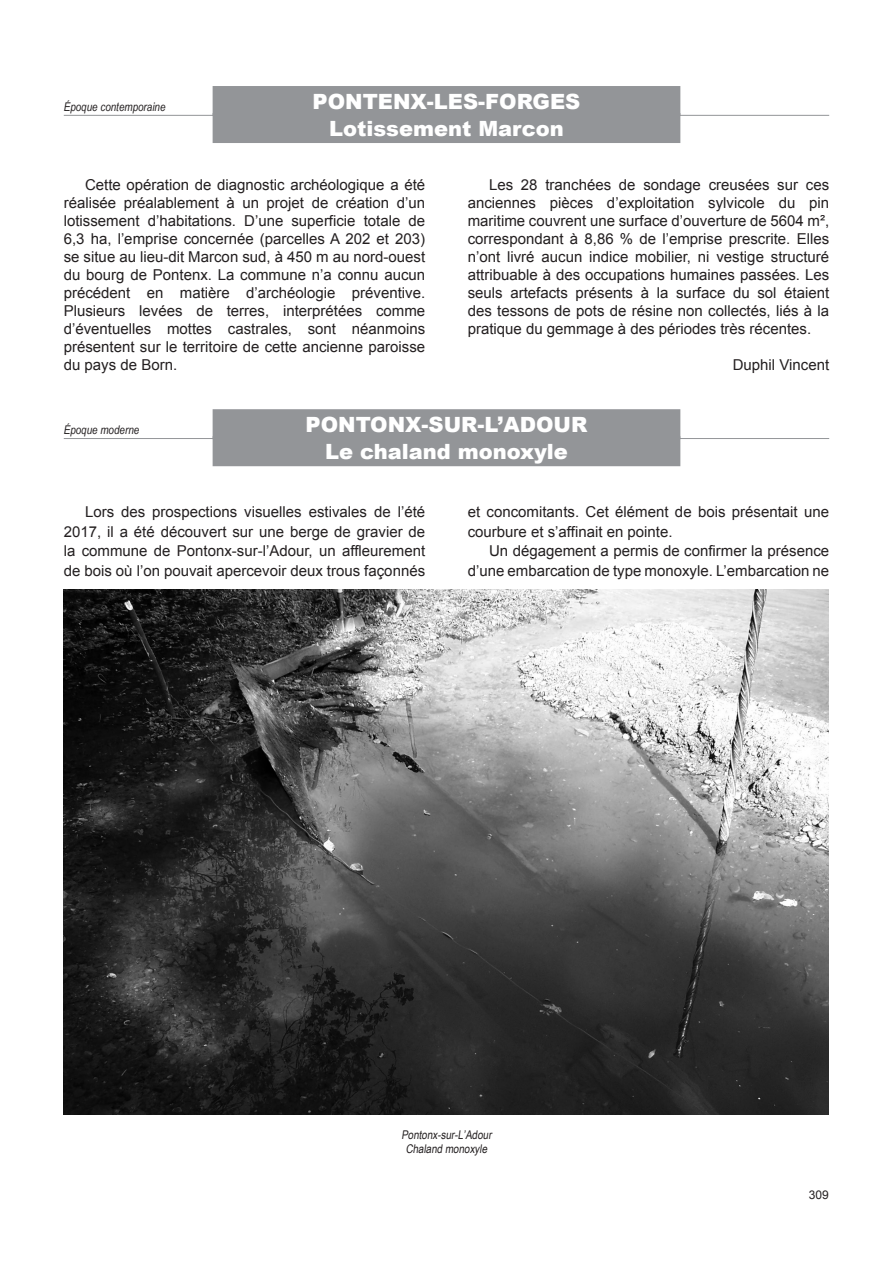
<style>
.page{position:relative;width:893px;height:1263px;background:#fff}
.page>*{position:absolute;margin:0;border:0;box-sizing:border-box;transform-origin:0 0}
.B_commune{font:900 21px "Arial";color:#fff}
.B_site{font:900 21px "Arial";color:#fff}
.B_txt{font:15px/18px "Arial";color:#231f20;text-align:justify}
.B_auteur{font:15px "Arial";color:#231f20}
.B_légende{font:12px "Arial Narrow";color:#231f20}
.B_chrono_g{font:italic 12px "Arial Narrow";color:#231f20}
.t1{font:12px "Arial";color:#231f20}
</style>
<div class="page">
<div style="left:213px;top:86px;width:467px;height:30px;background:#939598"></div>
<hr style="left:64px;top:115px;width:765px;height:1px;background:#939598">
<div style="left:213px;top:113px;width:467px;height:30px;background:#939598"></div>
<div style="left:213px;top:409px;width:467px;height:30px;background:#939598"></div>
<hr style="left:64px;top:438px;width:765px;height:1px;background:#939598">
<div style="left:213px;top:436px;width:467px;height:30px;background:#939598"></div>
<img style="left:64px;top:590px;width:765px;height:524px">
<p class="B_chrono_g" style="left:64px;top:98px;width:103px">Époque contemporaine</p>
<p class="B_commune" style="left:312px;top:86px;width:269px">PONTENX-LES-FORGES</p>
<p class="B_site" style="left:329px;top:113px;width:236px">Lotissement Marcon</p>
<p class="B_txt" style="left:64px;top:175px;width:363px;text-indent:21px">Cette opération de diagnostic archéologique a été réalisée préalablement à un projet de création d’un lotissement d’habitations. D’une superficie totale de 6,3 ha, l’emprise concernée (parcelles A 202 et 203) se situe au lieu-dit Marcon sud, à 450 m au nord-ouest du bourg de Pontenx. La commune n’a connu aucun précédent en matière d’archéologie préventive.<br>Plusieurs levées de terres, interprétées comme d’éventuelles mottes castrales, sont néanmoins présentent sur le territoire de cette ancienne paroisse du pays de Born.</p>
<p class="B_txt" style="left:468px;top:175px;width:363px;text-indent:21px">Les 28 tranchées de sondage creusées sur ces anciennes pièces d’exploitation sylvicole du pin maritime couvrent une surface d’ouverture de 5604 m², correspondant à 8,86 % de l’emprise prescrite. Elles n’ont livré aucun indice mobilier, ni vestige structuré attribuable à des occupations humaines passées. Les seuls artefacts présents à la surface du sol étaient des tessons de pots de résine non collectés, liés à la pratique du gemmage à des périodes très récentes.</p>
<p class="B_auteur" style="left:733px;top:355px;width:98px">Duphil Vincent</p>
<p class="B_chrono_g" style="left:64px;top:421px;width:77px">Époque moderne</p>
<p class="B_commune" style="left:306px;top:409px;width:283px">PONTONX-SUR-L’ADOUR</p>
<p class="B_site" style="left:325px;top:436px;width:244px">Le chaland monoxyle</p>
<p class="B_txt" style="left:64px;top:502px;width:363px;line-height:19.8px;text-indent:21px">Lors des prospections visuelles estivales de l’été 2017, il a été découvert sur une berge de gravier de la commune de Pontonx-sur-l’Adour, un affleurement de bois où l’on pouvait apercevoir deux trous façonnés</p>
<p class="B_txt" style="left:468px;top:502px;width:363px;line-height:19.8px">et concomitants. Cet élément de bois présentait une courbure et s’affinait en pointe.</p>
<p class="B_txt" style="left:468px;top:541px;width:363px;line-height:19.8px;text-align:right">Un dégagement a permis de confirmer la présence d’une embarcation de type monoxyle. L’embarcation ne</p>
<p class="B_légende" style="left:401px;top:1126px;width:94px">Pontonx-sur-L’Adour</p>
<p class="B_légende" style="left:406px;top:1140px;width:85px">Chaland monoxyle</p>
<p class="t1" style="left:809px;top:1187px;width:22px">309</p>
</div>
